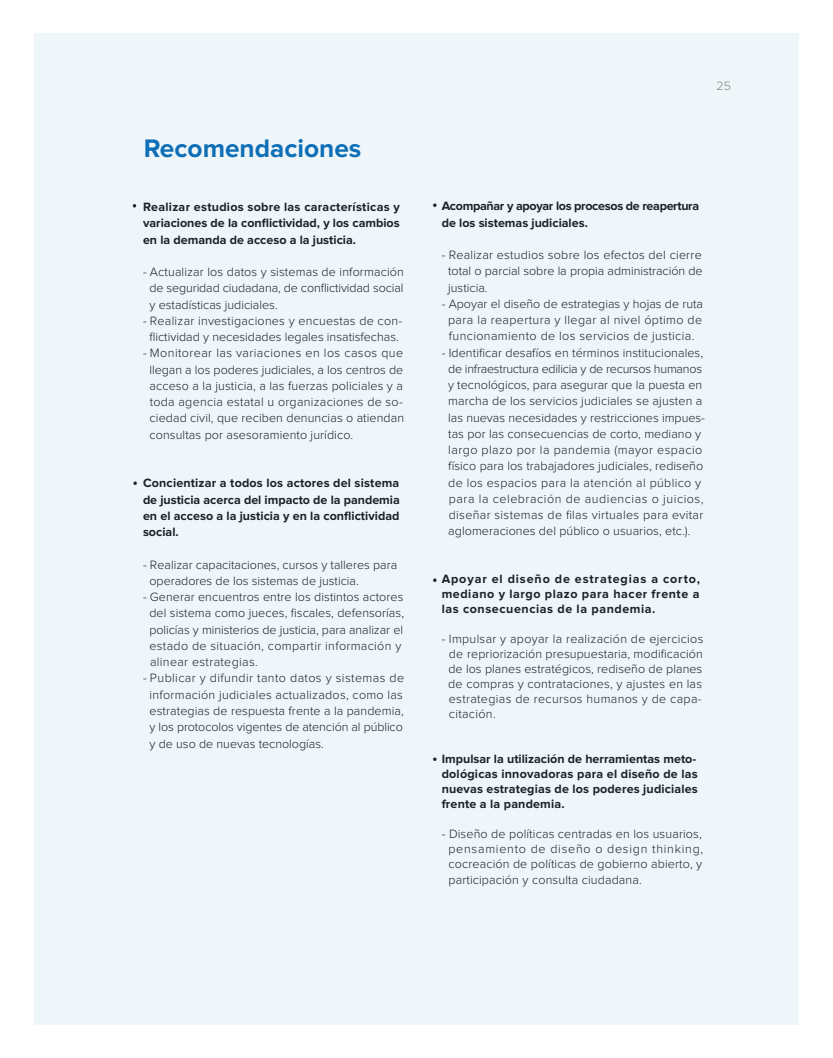
<style>
.page{position:relative;width:833px;height:1058px;background:#fff}
.page>*{position:absolute;margin:0;border:0;box-sizing:border-box;transform-origin:0 0}
.t1{font:700 26.25px "Proxima Nova";color:#0e6fb6}
.t2{font:300 12.5px/16.2px "Proxima Nova";letter-spacing:.005em;color:#1b2227;text-align:justify}
.t3{font:700 12.5px/15px "Proxima Nova";color:#1b2227;text-align:justify}
.t4{font:300 12.5px/16.2px "Proxima Nova";letter-spacing:.03em;color:#1b2227;text-align:center}
.t5{font:700 12.5px/16.2px "Proxima Nova";letter-spacing:-.025em;color:#1b2227}
.t6{font:300 12.5px "Proxima Nova";color:#808285}
.t7{font:700 12.5px "Minion Pro";color:#1b2227}
.s1{font-family:"Minion Pro"}
</style>
<div class="page">
<div style="left:34px;top:34px;width:764px;height:990px;background:#eff6fa"></div>
<h1 class="t1" style="left:144px;top:133px;width:219px">Recomendaciones</h1>
<p class="t3" style="left:143px;top:199px;width:258px;line-height:16.2px">Realizar estudios sobre las características y variaciones de la conflictividad, y los cambios en la demanda de acceso a la justicia.</p>
<p class="t2" style="left:149px;top:264px;width:256px;text-indent:-6px">- Actualizar los datos y sistemas de información de seguridad ciudadana, de conflictividad social y estadísticas judiciales.</p>
<p class="t2" style="left:143px;top:313px;width:260px;text-align:center">- Realizar investigaciones y encuestas de con&shy;flictividad y necesidades legales insatisfechas.</p>
<p class="t2" style="left:149px;top:345px;width:256px;text-indent:-6px">- Monitorear las variaciones en los casos que llegan a los poderes judiciales, a los centros de acceso a la justicia, a las fuerzas policiales y a toda agencia estatal u organizaciones de so&shy;ciedad civil, que reciben denuncias o atiendan consultas por asesoramiento jurídico.</p>
<p class="t3" style="left:143px;top:475px;width:258px;line-height:16.2px">Concientizar a todos los actores del sistema de justicia acerca del impacto de la pandemia en el acceso a la justicia y en la conflictividad social.</p>
<p class="t2" style="left:149px;top:557px;width:249px;text-indent:-6px">- Realizar capacitaciones, cursos y talleres para operadores de los sistemas de justicia.</p>
<p class="t2" style="left:149px;top:589px;width:256px;text-align:left;text-indent:-6px">- Generar encuentros entre los distintos actores del sistema como jueces, fiscales, defensorías, policías y ministerios de justicia, para analizar el estado de situación, compartir información y alinear estrategias.</p>
<p class="t2" style="left:149px;top:670px;width:256px;text-indent:-6px">- Publicar y difundir tanto datos y sistemas de información judiciales actualizados, como las estrategias de respuesta frente a la pandemia, y los protocolos vigentes de atención al público y de uso de nuevas tecnologías.</p>
<p class="t7" style="left:133px;top:472px;width:6px">•</p>
<p class="t6" style="left:716px;top:81px;width:16px">25</p>
<p class="t5" style="left:441px;top:198px;width:259px;text-indent:-9px"><span class="s1">•</span> Acompañar y apoyar los procesos de reapertura de los sistemas judiciales.</p>
<p class="t2" style="left:448px;top:247px;width:256px;text-indent:-6px">- Realizar estudios sobre los efectos del cierre total o parcial sobre la propia administración de justicia.</p>
<p class="t4" style="left:441px;top:296px;width:263px">- Apoyar el diseño de estrategias y hojas de ruta para la reapertura y llegar al nivel óptimo de funcionamiento de los servicios de justicia.</p>
<p class="t2" style="left:448px;top:345px;width:258px;text-align:left;text-indent:-6px">- Identificar desafíos en términos institucionales, de infraestructura edilicia y de recursos humanos y tecnológicos, para asegurar que la puesta en marcha de los servicios judiciales se ajusten a las nuevas necesidades y restricciones impues&shy;tas por las consecuencias de corto, mediano y largo plazo por la pandemia (mayor espacio físico para los trabajadores judiciales, rediseño de los espacios para la atención al público y para la celebración de audiencias o juicios, diseñar sistemas de filas virtuales para evitar aglomeraciones del público o usuarios, etc.).</p>
<p class="t3" style="left:441px;top:571px;width:260px;text-indent:-9px"><span class="s1">•</span> Apoyar el diseño de estrategias a corto, mediano y largo plazo para hacer frente a las consecuencias de la pandemia.</p>
<p class="t2" style="left:448px;top:632px;width:257px;line-height:15px;text-align:left;text-indent:-7px">- Impulsar y apoyar la realización de ejercicios de repriorización presupuestaria, modificación de los planes estratégicos, rediseño de planes de compras y contrataciones, y ajustes en las estrategias de recursos humanos y de capa&shy;citación.</p>
<p class="t3" style="left:441px;top:751px;width:258px;text-align:left;text-indent:-9px"><span class="s1">•</span> Impulsar la utilización de herramientas meto&shy;dológicas innovadoras para el diseño de las nuevas estrategias de los poderes judiciales frente a la pandemia.</p>
<p class="t2" style="left:441px;top:827px;width:263px;line-height:15px;text-align:center">- Diseño de políticas centradas en los usuarios, pensamiento de diseño o design thinking, cocreación de políticas de gobierno abierto, y</p>
<p class="t2" style="left:448px;top:872px;width:195px">participación y consulta ciudadana.</p>
</div>
